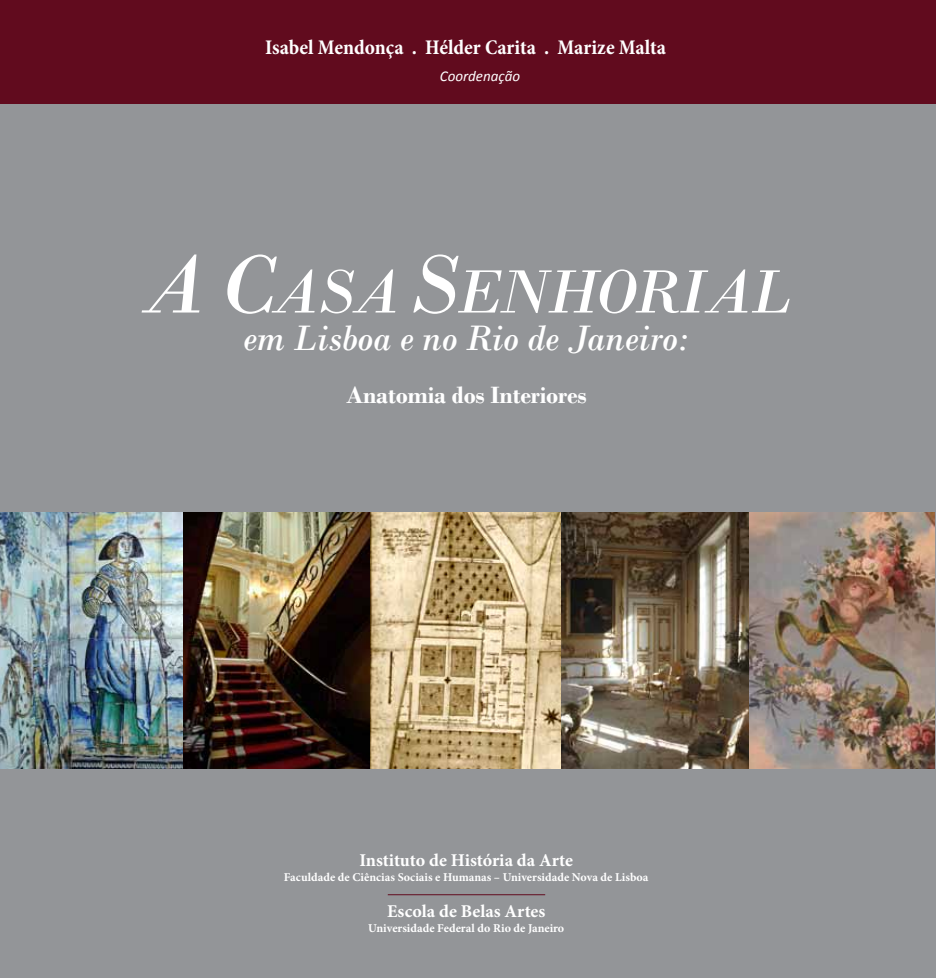
<style>
.page{position:relative;width:936px;height:978px;background:#fff}
.page>*{position:absolute;margin:0;border:0;box-sizing:border-box;transform-origin:0 0}
.t1{font:italic 64.35px "Bodoni";letter-spacing:-.05em;color:#fff}
.t2{font:italic 37.2px "Bodoni";letter-spacing:-.01em;color:#fff}
.t3{font:700 24.75px "Bodoni";letter-spacing:-.01em;color:#fff}
.t4{font:700 condensed 21px "Minion Pro";color:#fff}
.t5{font:700 18px "Minion Pro";color:#fff}
.t6{font:italic 15px "Calibri";color:#fff}
.t7{font:700 12px "Minion Pro";color:#fff}
.s1{font-size:86.7px}
</style>
<div class="page">
<div style="left:0;top:0;width:935px;height:978px;background:#939598"></div>
<div style="left:0;top:0;width:935px;height:103px;background:#610b1e"></div>
<hr style="left:388px;top:894px;width:157px;height:1px;background:#610b1e">
<img style="left:0;top:513px;width:934px;height:255px">
<p class="t4" style="left:265px;top:33px;width:402px">Isabel Mendonça . Hélder Carita . Marize Malta</p>
<p class="t6" style="left:440px;top:67px;width:82px">Coordenação</p>
<p class="t1" style="left:141px;top:254px;width:651px"><span class="s1">A C</span>ASA <span class="s1">S</span>ENHORIAL</p>
<p class="t2" style="left:243px;top:316px;width:448px">em Lisboa e no Rio de Janeiro:</p>
<p class="t3" style="left:346px;top:380px;width:242px">Anatomia dos Interiores</p>
<p class="t5" style="left:359px;top:847px;width:215px">Instituto de História da Arte</p>
<p class="t7" style="left:284px;top:868px;width:366px">Faculdade de Ciências Sociais e Humanas – Universidade Nova de Lisboa</p>
<p class="t5" style="left:387px;top:898px;width:160px">Escola de Belas Artes</p>
<p class="t7" style="left:368px;top:919px;width:198px">Universidade Federal do Rio de Janeiro</p>
</div>
